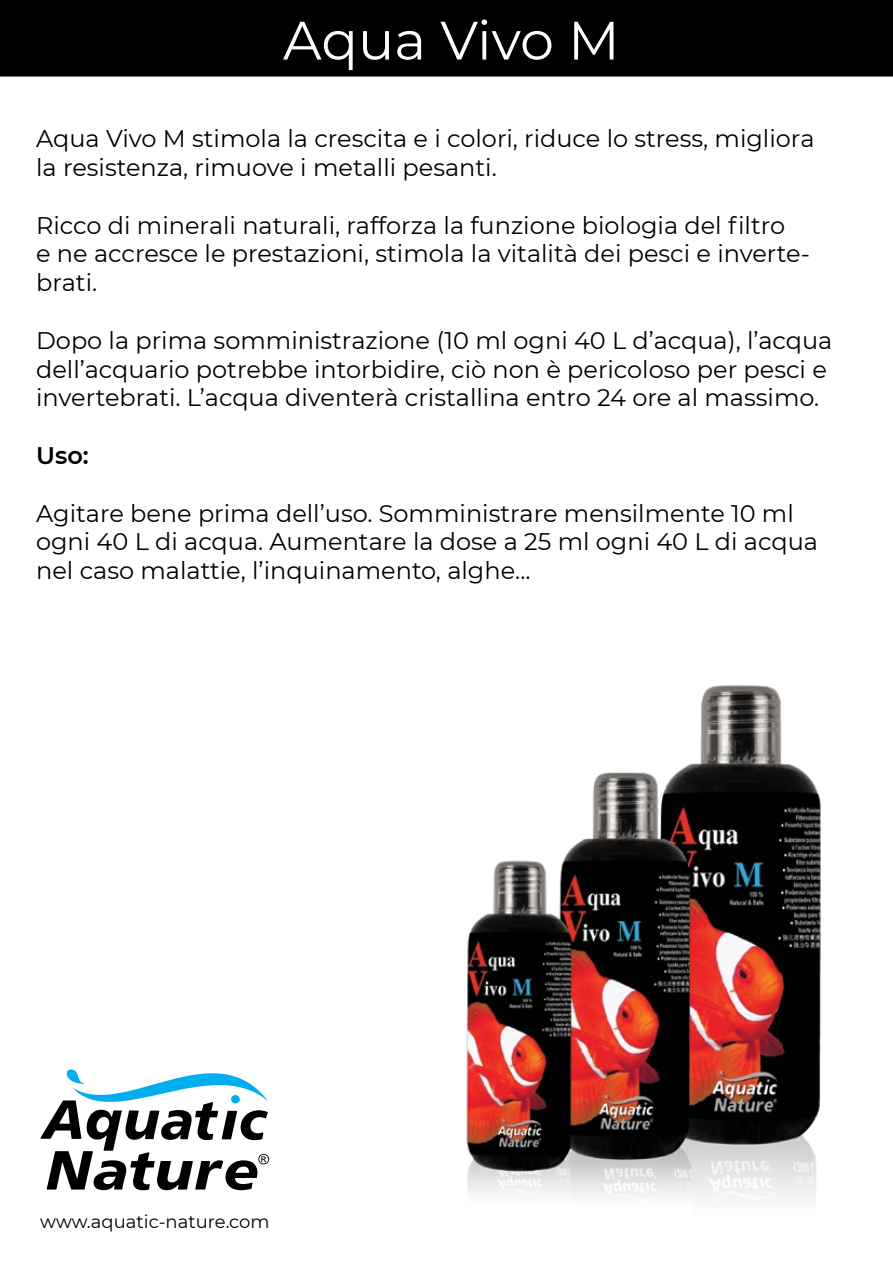
<style>
.page{position:relative;width:893px;height:1263px;background:#fff}
.page>*{position:absolute;margin:0;border:0;box-sizing:border-box;transform-origin:0 0}
.t1{font:54px "Montserrat";letter-spacing:-.005em;color:#fff}
.t2{font:24px/28.8px "Montserrat";color:#000}
.t3{font:600 24px "Montserrat";color:#000}
.t4{font:18px "Montserrat";color:#000}
</style>
<div class="page">
<div style="left:0;top:0;width:893px;height:77px;background:#000"></div>
<img style="left:466px;top:685px;width:355px;height:512px">
<svg style="left:41px;top:1069px;width:228px;height:121px"></svg>
<h1 class="t1" style="left:283px;top:3px;width:338px">Aqua Vivo M</h1>
<p class="t2" style="left:36px;top:123px;width:780px">Aqua Vivo M stimola la crescita e i colori, riduce lo stress, migliora la resistenza, rimuove i metalli pesanti.</p>
<p class="t2" style="left:36px;top:210px;width:775px">Ricco di minerali naturali, rafforza la funzione biologia del filtro<br>e ne accresce le prestazioni, stimola la vitalità dei pesci e inverte&shy;brati.</p>
<p class="t2" style="left:36px;top:325px;width:798px">Dopo la prima somministrazione (10 ml ogni 40 L d’acqua), l’acqua dell’acquario potrebbe intorbidire, ciò non è pericoloso per pesci e invertebrati. L’acqua diventerà cristallina entro 24 ore al massimo.</p>
<p class="t3" style="left:36px;top:438px;width:54px">Uso:</p>
<p class="t2" style="left:36px;top:498px;width:783px">Agitare bene prima dell’uso. Somministrare mensilmente 10 ml ogni 40 L di acqua. Aumentare la dose a 25 ml ogni 40 L di acqua nel caso malattie, l’inquinamento, alghe...</p>
<p class="t4" style="left:40px;top:1209px;width:231px">www.aquatic-nature.com</p>
</div>
